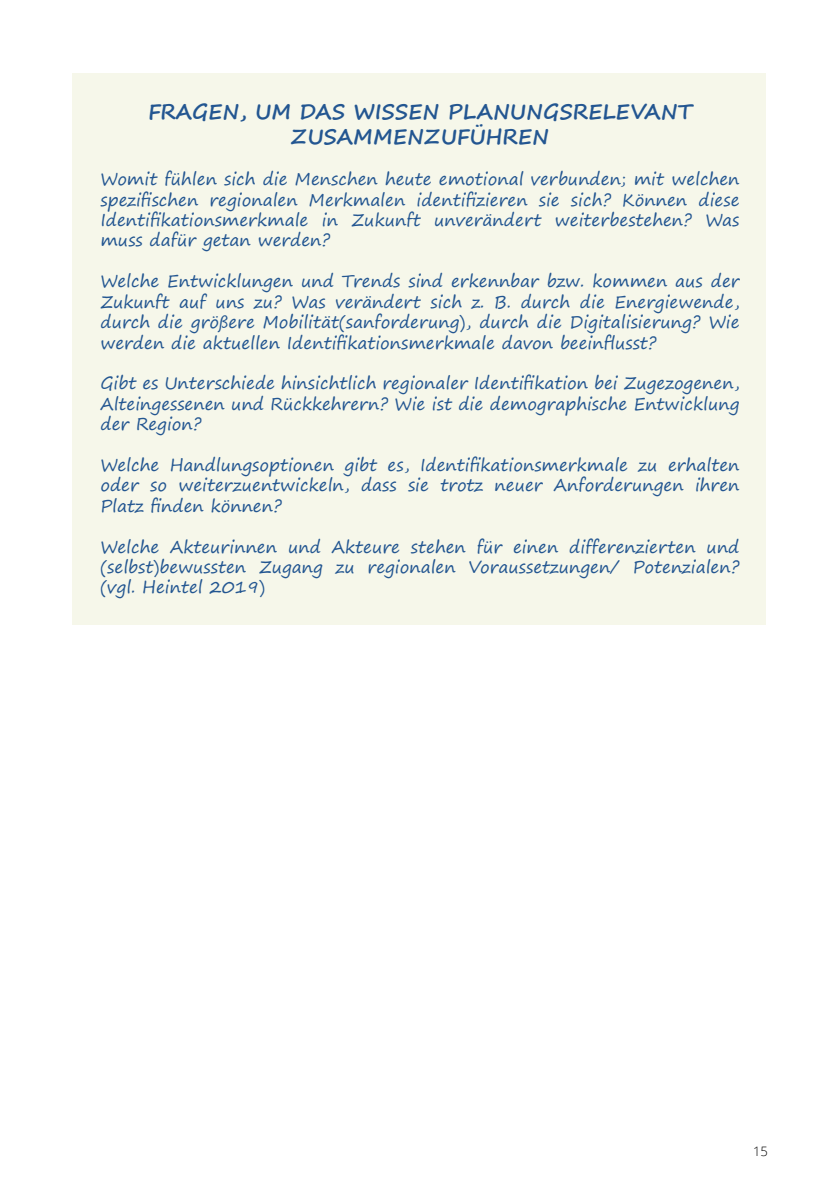
<style>
.page{position:relative;width:840px;height:1191px;background:#fff}
.page>*{position:absolute;margin:0;border:0;box-sizing:border-box;transform-origin:0 0}
.t1{font:700 21px/25.2px "Segoe Print";color:#235691;text-align:center}
.t2{font:17px/20.4px "Segoe Print";color:#235691;text-align:justify}
.t3{font:300 13px "Open Sans";color:#000}
</style>
<div class="page">
<div style="left:72px;top:74px;width:694px;height:551px;background:#f6f7ea"></div>
<p class="t1" style="left:148px;top:98px;width:545px">FRAGEN, UM DAS WISSEN PLANUNGSRELEVANT<br>ZUSAMMENZUFÜHREN</p>
<p class="t2" style="left:100px;top:169px;width:640px">Womit fühlen sich die Menschen heute emotional verbunden; mit welchen spezifischen regionalen Merkmalen identifizieren sie sich? Können diese Identifikationsmerkmale in Zukunft unverändert weiterbestehen? Was muss dafür getan werden?</p>
<p class="t2" style="left:100px;top:271px;width:640px">Welche Entwicklungen und Trends sind erkennbar bzw. kommen aus der Zukunft auf uns zu? Was verändert sich z. B. durch die Energiewende, durch die größere Mobilität(sanforderung), durch die Digitalisierung? Wie werden die aktuellen Identifikationsmerkmale davon beeinflusst?</p>
<p class="t2" style="left:100px;top:373px;width:640px">Gibt es Unterschiede hinsichtlich regionaler Identifikation bei Zugezogenen, Alteingessenen und Rückkehrern? Wie ist die demographische Entwicklung der Region?</p>
<p class="t2" style="left:100px;top:454px;width:640px">Welche Handlungsoptionen gibt es, Identifikationsmerkmale zu erhalten oder so weiterzuentwickeln, dass sie trotz neuer Anforderungen ihren Platz finden können?</p>
<p class="t2" style="left:100px;top:536px;width:640px">Welche Akteurinnen und Akteure stehen für einen differenzierten und (selbst)bewussten Zugang zu regionalen Voraussetzungen/ Potenzialen? (vgl. Heintel 2019)</p>
<p class="t3" style="left:752px;top:1142px;width:16px">15</p>
</div>
